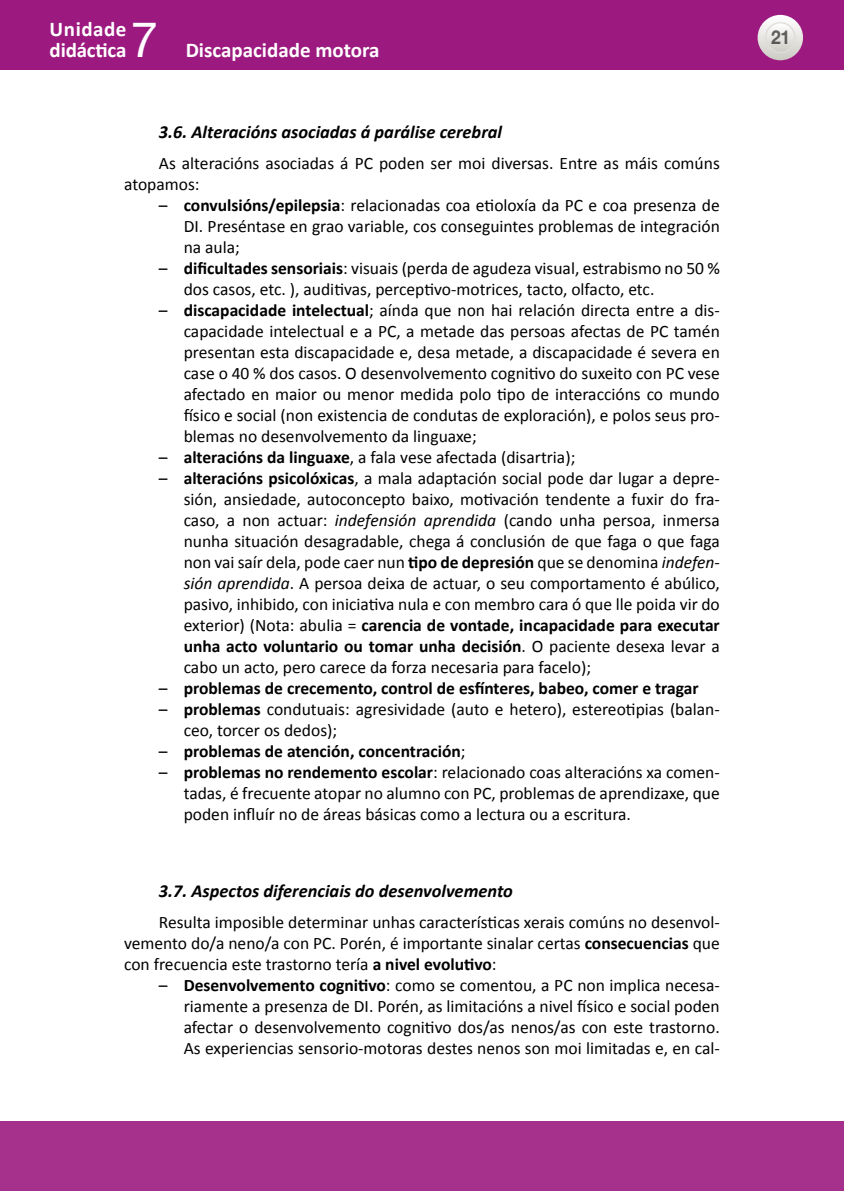
<style>
.page{position:relative;width:844px;height:1191px;background:#fff}
.page>*{position:absolute;margin:0;border:0;box-sizing:border-box;transform-origin:0 0}
.t1{font:49px "Helvetica Neue LT Std";color:#fff}
.t2{font:700 21px/21px "Calibri";color:#fff}
.t3{font:700 19.25px "Helvetica Neue LT Std";color:#000;scale:.9 1}
.t4{font:italic 700 18.38px "Calibri";color:#000}
.t5{font:17.5px/21px "Calibri";color:#000;text-align:justify}
.t6{font:700 17.5px "Calibri";color:#000}
.s1{font-weight:700}
.s2{font-style:italic}
.s3{font-weight:400}
</style>
<div class="page">
<div style="left:0;top:0;width:843px;height:69px;background:#9c1a7f"></div>
<svg style="left:757px;top:15px;width:45px;height:45px"></svg>
<svg style="left:765px;top:23px;width:29px;height:29px"></svg>
<div style="left:764px;top:22px;width:31px;height:31px;border:1px solid #dfdeda;border-radius:50%"></div>
<div style="left:0;top:1121px;width:843px;height:70px;background:#a6318c"></div>
<p class="t2" style="left:50px;top:18px;width:78px">Unidade didáctica</p>
<h1 class="t1" style="left:131px;top:11px;width:29px">7</h1>
<p class="t3" style="left:770px;top:26px;width:23px">21</p>
<p class="t2" style="left:186px;top:39px;width:195px">Discapacidade motora</p>
<p class="t4" style="left:159px;top:120px;width:344px">3.6. Alteracións asociadas á parálise cerebral</p>
<p class="t5" style="left:124px;top:152px;width:597px;text-indent:35px">As alteracións asociadas á PC poden ser moi diversas. Entre as máis comúns atopamos:</p>
<p class="t5" style="left:184px;top:194px;width:537px;text-indent:-25px">– <span class="s1">convulsións/epilepsia</span>: relacionadas coa etioloxía da PC e coa presenza de DI. Preséntase en grao variable, cos conseguintes problemas de integración na aula;</p>
<p class="t5" style="left:184px;top:257px;width:537px;text-indent:-25px">– <span class="s1">dificultades sensoriais</span>: visuais (perda de agudeza visual, estrabismo no 50 % dos casos, etc. ), auditivas, perceptivo-motrices, tacto, olfacto, etc.</p>
<p class="t5" style="left:184px;top:299px;width:537px;text-indent:-25px">– <span class="s1">discapacidade intelectual</span>; aínda que non hai relación directa entre a dis&shy;capacidade intelectual e a PC, a metade das persoas afectas de PC tamén presentan esta discapacidade e, desa metade, a discapacidade é severa en case o 40 % dos casos. O desenvolvemento cognitivo do suxeito con PC vese afectado en maior ou menor medida polo tipo de interaccións co mundo físico e social (non existencia de condutas de exploración), e polos seus pro&shy;blemas no desenvolvemento da linguaxe;</p>
<p class="t5" style="left:159px;top:446px;width:418px">– <span class="s1">alteracións da linguaxe</span>, a fala vese afectada (disartria);</p>
<p class="t5" style="left:184px;top:467px;width:537px;text-indent:-25px">– <span class="s1">alteracións psicolóxicas</span>, a mala adaptación social pode dar lugar a depre&shy;sión, ansiedade, autoconcepto baixo, motivación tendente a fuxir do fra&shy;caso, a non actuar: <span class="s2">indefensión aprendida</span> (cando unha persoa, inmersa nunha situación desagradable, chega á conclusión de que faga o que faga non vai saír dela, pode caer nun <span class="s1">tipo de depresión</span> que se denomina <span class="s2">indefen&shy;sión aprendida</span>. A persoa deixa de actuar, o seu comportamento é abúlico, pasivo, inhibido, con iniciativa nula e con membro cara ó que lle poida vir do exterior) (Nota: abulia = <span class="s1">carencia de vontade, incapacidade para executar unha acto voluntario ou tomar unha decisión</span>. O paciente desexa levar a cabo un acto, pero carece da forza necesaria para facelo);</p>
<p class="t6" style="left:159px;top:676px;width:541px"><span class="s3">–</span> problemas de crecemento, control de esfínteres, babeo, comer e tragar</p>
<p class="t5" style="left:184px;top:698px;width:537px;text-indent:-25px">– <span class="s1">problemas</span> condutuais: agresividade (auto e hetero), estereotipias (balan&shy;ceo, torcer os dedos);</p>
<p class="t6" style="left:159px;top:739px;width:308px"><span class="s3">–</span> problemas de atención, concentración<span class="s3">;</span></p>
<p class="t5" style="left:184px;top:761px;width:537px;text-indent:-25px">– <span class="s1">problemas no rendemento escolar</span>: relacionado coas alteracións xa comen&shy;tadas, é frecuente atopar no alumno con PC, problemas de aprendizaxe, que poden influír no de áreas básicas como a lectura ou a escritura.</p>
<p class="t4" style="left:159px;top:879px;width:355px">3.7. Aspectos diferenciais do desenvolvemento</p>
<p class="t5" style="left:124px;top:910px;width:597px;text-indent:35px">Resulta imposible determinar unhas características xerais comúns no desenvol&shy;vemento do/a neno/a con PC. Porén, é importante sinalar certas <span class="s1">consecuencias</span> que con frecuencia este trastorno tería <span class="s1">a nivel evolutivo</span>:</p>
<p class="t5" style="left:184px;top:974px;width:537px;text-indent:-25px">– <span class="s1">Desenvolvemento cognitivo</span>: como se comentou, a PC non implica necesa&shy;riamente a presenza de DI. Porén, as limitacións a nivel físico e social poden afectar o desenvolvemento cognitivo dos/as nenos/as con este trastorno.<br>As experiencias sensorio-motoras destes nenos son moi limitadas e, en cal-</p>
</div>
